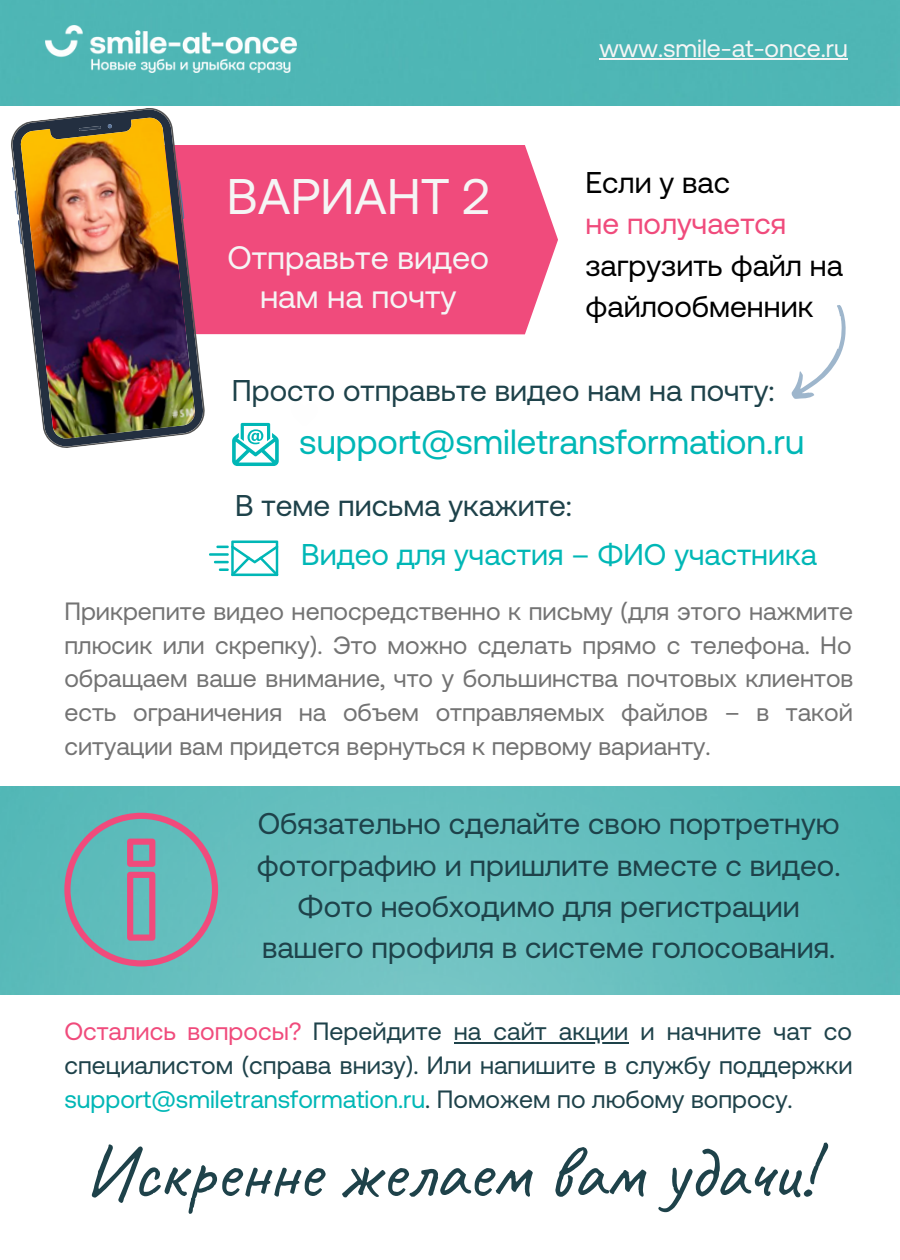
<style>
.page{position:relative;width:900px;height:1260px;background:#fff}
.page>*{position:absolute;margin:0;border:0;box-sizing:border-box;transform-origin:0 0}
.t1{font:75px "Caveat";color:#1e424a}
.t2{font:50px "Aeonik Pro";color:#f5f5f5}
.t3{font:35px "Aeonik Pro";color:#00b7b6}
.t4{font:32.5px/39.5px "Aeonik Pro";color:#f5f5f5;text-align:center}
.t5{font:30px/41.2px "Aeonik Pro";color:#1e424a;text-align:center}
.t6{font:30px/41.2px "Aeonik Pro";color:#000}
.t7{font:30px "Aeonik Pro";color:#00b7b6}
.t8{font:30px "Aeonik Pro";color:#f04b7c}
.t9{font:25px/33.8px "Aeonik Pro";color:#737373;text-align:justify}
.t10{font:25px/33.8px "Aeonik Pro";color:#1e424a;text-align:justify}
.t11{font:25px "Aeonik Pro";color:#f5f5f5}
.s1{color:#f04b7c}
.s2{color:#00b7b6}
</style>
<div class="page">
<div style="left:206px;top:145px;width:352px;height:189px;background:#f04b7c"></div>
<img style="left:11px;top:108px;width:195px;height:340px">
<svg style="left:232px;top:423px;width:47px;height:43px"></svg>
<svg style="left:209px;top:541px;width:69px;height:35px"></svg>
<svg style="left:791px;top:305px;width:55px;height:94px"></svg>
<svg style="left:0;top:786px;width:900px;height:208px;background:#63bdbd"></svg>
<svg style="left:64px;top:813px;width:154px;height:153px;background:#7aa7af"></svg>
<hr style="left:454px;top:1042px;width:174px;height:2px;background:#1e424a">
<div style="left:0;top:0;width:900px;height:105px;background:#4eb6b5"></div>
<hr style="left:599px;top:58px;width:249px;height:2px;background:#f5f5f5">
<img style="left:46px;top:25px;width:251px;height:47px">
<h2 class="t2" style="left:227px;top:167px;width:264px">ВАРИАНТ 2</h2>
<h3 class="t4" style="left:227px;top:238px;width:263px">Отправьте видео нам на почту</h3>
<p class="t11" style="left:599px;top:33px;width:250px">www.smile-at-once.ru</p>
<p class="t6" style="left:585px;top:162px;width:146px">Если у вас</p>
<p class="t8" style="left:585px;top:207px;width:202px">не получается</p>
<p class="t6" style="left:585px;top:244px;width:259px">загрузить файл на файлообменник</p>
<p class="t5" style="left:232px;top:369px;width:544px">Просто отправьте видео нам на почту:</p>
<h3 class="t3" style="left:299px;top:422px;width:507px">support@smiletransformation.ru</h3>
<p class="t5" style="left:235px;top:485px;width:338px">В теме письма укажите:</p>
<p class="t7" style="left:301px;top:537px;width:517px">Видео для участия – ФИО участника</p>
<p class="t9" style="left:64px;top:594px;width:791px">Прикрепите видео непосредственно к письму (для этого нажмите плюсик или скрепку). Это можно сделать прямо с телефона. Но обращаем ваше внимание, что у большинства почтовых клиентов есть ограничения на объем отправляемых файлов – в такой ситуации вам придется вернуться к первому варианту.</p>
<p class="t5" style="left:257px;top:803px;width:585px">Обязательно сделайте свою портретную фотографию и пришлите вместе с видео.<br>Фото необходимо для регистрации вашего профиля в системе голосования.</p>
<p class="t10" style="left:64px;top:1014px;width:790px"><span class="s1">Остались вопросы?</span> Перейдите на сайт акции и начните чат со специалистом (справа внизу). Или напишите в службу поддержки <span class="s2">support@smiletransformation.ru</span>. Поможем по любому вопросу.</p>
<h1 class="t1" style="left:86px;top:1125px;width:730px">Искренне желаем вам удачи!</h1>
</div>
